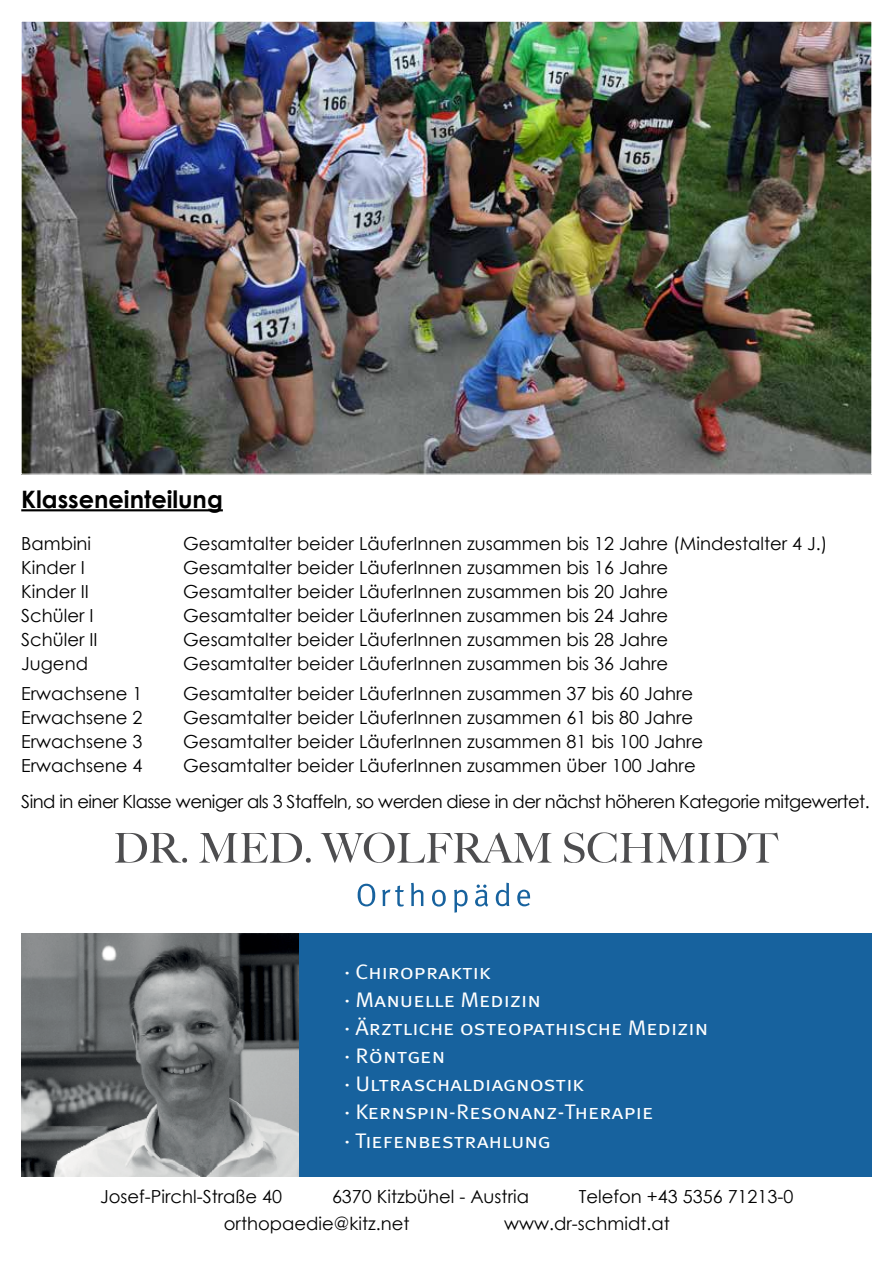
<style>
.page{position:relative;width:893px;height:1263px;background:#fff}
.page>*{position:absolute;margin:0;border:0;box-sizing:border-box;transform-origin:0 0}
.t1{font:700 24px "Century Gothic";color:#000}
.t2{font:21.15px/28px "Meta Plus Normal Caps";color:#fff;scale:1.11 1}
.t3{font:18px "Century Gothic";color:#000}
.t4{font:18px/36px "Century Gothic";letter-spacing:-.03em;color:#000}
</style>
<div class="page">
<hr style="left:21px;top:509px;width:202px;height:2px;background:#000">
<div style="left:21px;top:933px;width:850px;height:243px;background:#17629e"></div>
<img style="left:21px;top:933px;width:278px;height:243px">
<svg style="left:115px;top:833px;width:72px;height:30px"></svg>
<svg style="left:199px;top:833px;width:112px;height:30px"></svg>
<svg style="left:321px;top:832px;width:231px;height:31px"></svg>
<svg style="left:564px;top:832px;width:214px;height:31px"></svg>
<svg style="left:358px;top:884px;width:17px;height:22px"></svg>
<svg style="left:382px;top:885px;width:22px;height:21px"></svg>
<svg style="left:411px;top:883px;width:12px;height:23px"></svg>
<svg style="left:432px;top:890px;width:14px;height:16px"></svg>
<svg style="left:454px;top:890px;width:14px;height:23px"></svg>
<svg style="left:475px;top:884px;width:13px;height:23px"></svg>
<svg style="left:496px;top:883px;width:13px;height:23px"></svg>
<svg style="left:517px;top:890px;width:13px;height:16px"></svg>
<img style="left:23px;top:23px;width:847px;height:449px">
<h1 class="t1" style="left:21px;top:481px;width:203px">Klasseneinteilung</h1>
<p class="t3" style="left:21px;top:531px;width:71px">Bambini</p>
<p class="t3" style="left:183px;top:531px;width:646px">Gesamtalter beider LäuferInnen zusammen bis 12 Jahre (Mindestalter 4 J.)</p>
<p class="t3" style="left:21px;top:555px;width:65px">Kinder I</p>
<p class="t3" style="left:183px;top:555px;width:486px">Gesamtalter beider LäuferInnen zusammen bis 16 Jahre</p>
<p class="t3" style="left:21px;top:579px;width:69px">Kinder II</p>
<p class="t3" style="left:183px;top:579px;width:486px">Gesamtalter beider LäuferInnen zusammen bis 20 Jahre</p>
<p class="t3" style="left:21px;top:603px;width:74px">Schüler I</p>
<p class="t3" style="left:183px;top:603px;width:486px">Gesamtalter beider LäuferInnen zusammen bis 24 Jahre</p>
<p class="t3" style="left:21px;top:627px;width:78px">Schüler II</p>
<p class="t3" style="left:183px;top:627px;width:486px">Gesamtalter beider LäuferInnen zusammen bis 28 Jahre</p>
<p class="t3" style="left:21px;top:651px;width:68px">Jugend</p>
<p class="t3" style="left:183px;top:651px;width:486px">Gesamtalter beider LäuferInnen zusammen bis 36 Jahre</p>
<p class="t3" style="left:21px;top:681px;width:123px">Erwachsene 1</p>
<p class="t3" style="left:183px;top:681px;width:511px">Gesamtalter beider LäuferInnen zusammen 37 bis 60 Jahre</p>
<p class="t3" style="left:21px;top:705px;width:123px">Erwachsene 2</p>
<p class="t3" style="left:183px;top:705px;width:511px">Gesamtalter beider LäuferInnen zusammen 61 bis 80 Jahre</p>
<p class="t3" style="left:21px;top:729px;width:123px">Erwachsene 3</p>
<p class="t3" style="left:183px;top:729px;width:521px">Gesamtalter beider LäuferInnen zusammen 81 bis 100 Jahre</p>
<p class="t3" style="left:21px;top:753px;width:123px">Erwachsene 4</p>
<p class="t4" style="left:21px;top:747px;width:850px;text-indent:162px">Gesamtalter beider LäuferInnen zusammen über 100 Jahre<br>Sind in einer Klasse weniger als 3 Staffeln, so werden diese in der nächst höheren Kategorie mitgewertet.</p>
<p class="t2" style="left:344px;top:957px;width:330px">· Chiropraktik<br>· Manuelle Medizin<br>· Ärztliche osteopathische Medizin · Röntgen<br>· Ultraschaldiagnostik<br>· Kernspin-Resonanz-Therapie<br>· Tiefenbestrahlung</p>
<p class="t3" style="left:100px;top:1184px;width:184px">Josef-Pirchl-Straße 40</p>
<p class="t3" style="left:332px;top:1184px;width:198px">6370 Kitzbühel - Austria</p>
<p class="t3" style="left:579px;top:1184px;width:216px">Telefon +43 5356 71213-0</p>
<p class="t3" style="left:224px;top:1211px;width:187px">orthopaedie@kitz.net</p>
<p class="t3" style="left:504px;top:1211px;width:167px">www.dr-schmidt.at</p>
</div>
